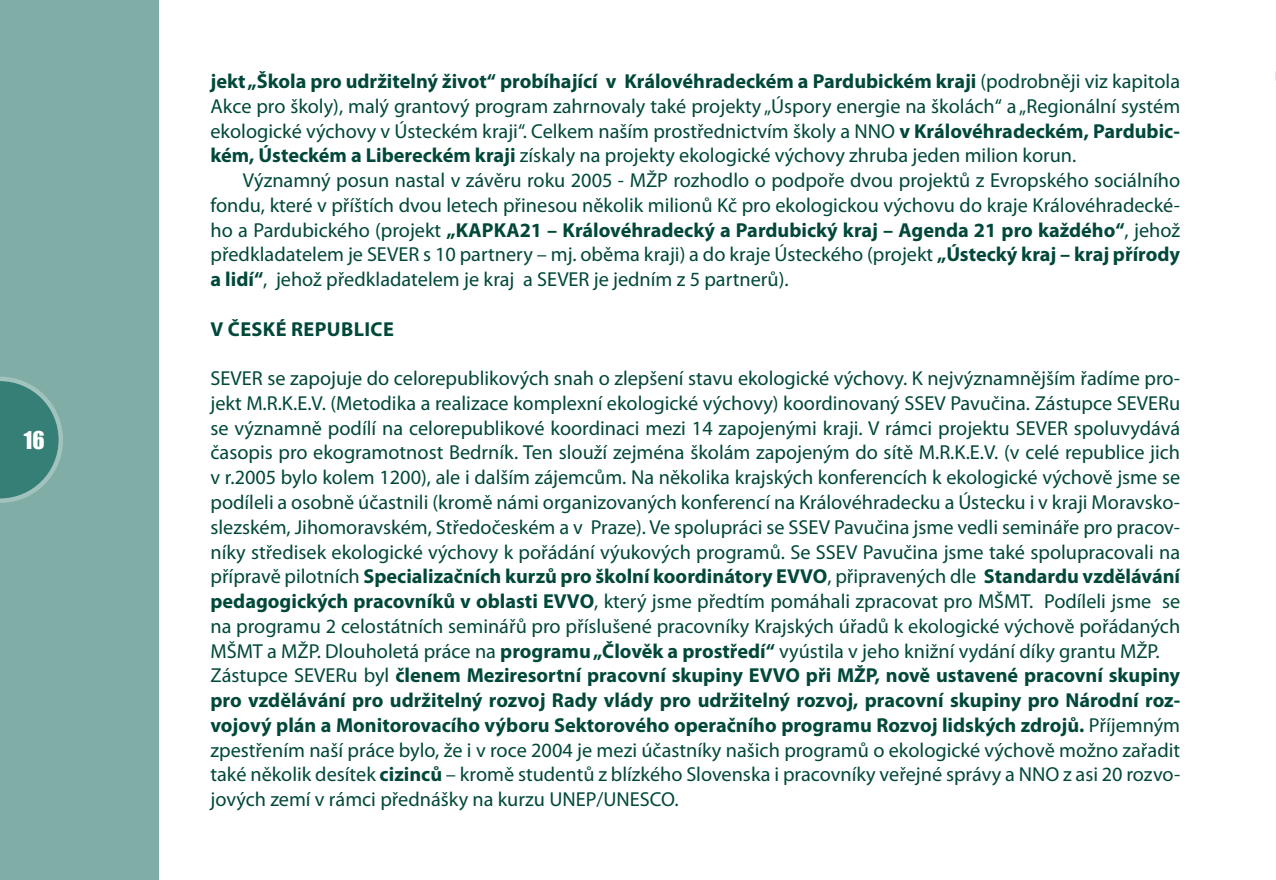
<style>
.page{position:relative;width:1276px;height:880px;background:#fff}
.page>*{position:absolute;margin:0;border:0;box-sizing:border-box;transform-origin:0 0}
.t1{font:22.5px "Impact";color:#fff}
.t2{font:20.25px/24.8px "Myriad Pro";color:#00483a;text-align:justify}
.t3{font:700 20.25px "Myriad Pro";letter-spacing:.02em;color:#00483a}
.s1{font-weight:700}
</style>
<div class="page">
<div style="left:0;top:0;width:158px;height:880px;background:#81ada7"></div>
<svg style="left:0;top:377px;width:63px;height:126px"></svg>
<p class="t1" style="left:24px;top:426px;width:22px">16</p>
<p class="t2" style="left:210px;top:71px;width:971px"><span class="s1">jekt „Škola pro udržitelný život“ probíhající v Královéhradeckém a Pardubickém kraji</span> (podrobněji viz kapitola Akce pro školy), malý grantový program zahrnovaly také projekty „Úspory energie na školách“ a „Regionální systém ekologické výchovy v Ústeckém kraji“. Celkem naším prostřednictvím školy a NNO <span class="s1">v Královéhradeckém, Pardubic&shy;kém, Ústeckém a Libereckém kraji</span> získaly na projekty ekologické výchovy zhruba jeden milion korun.</p>
<p class="t2" style="left:210px;top:170px;width:971px;text-indent:32px">Významný posun nastal v závěru roku 2005 - MŽP rozhodlo o podpoře dvou projektů z Evropského sociálního fondu, které v příštích dvou letech přinesou několik milionů Kč pro ekologickou výchovu do kraje Královéhradecké&shy;ho a Pardubického (projekt <span class="s1">„KAPKA21 – Královéhradecký a Pardubický kraj – Agenda 21 pro každého“</span>, jehož předkladatelem je SEVER s 10 partnery – mj. oběma kraji) a do kraje Ústeckého (projekt <span class="s1">„Ústecký kraj – kraj přírody a lidí“</span>, jehož předkladatelem je kraj a SEVER je jedním z 5 partnerů).</p>
<p class="t3" style="left:210px;top:321px;width:185px">V ČESKÉ REPUBLICE</p>
<p class="t2" style="left:210px;top:368px;width:971px;text-align:left">SEVER se zapojuje do celorepublikových snah o zlepšení stavu ekologické výchovy. K nejvýznamnějším řadíme pro&shy;jekt M.R.K.E.V. (Metodika a realizace komplexní ekologické výchovy) koordinovaný SSEV Pavučina. Zástupce SEVERu se významně podílí na celorepublikové koordinaci mezi 14 zapojenými kraji. V rámci projektu SEVER spoluvydává časopis pro ekogramotnost Bedrník. Ten slouží zejména školám zapojeným do sítě M.R.K.E.V. (v celé republice jich v r.2005 bylo kolem 1200), ale i dalším zájemcům. Na několika krajských konferencích k ekologické výchově jsme se podíleli a osobně účastnili (kromě námi organizovaných konferencí na Královéhradecku a Ústecku i v kraji Moravsko&shy;slezském, Jihomoravském, Středočeském a v Praze). Ve spolupráci se SSEV Pavučina jsme vedli semináře pro pracov&shy;níky středisek ekologické výchovy k pořádání výukových programů. Se SSEV Pavučina jsme také spolupracovali na přípravě pilotních <span class="s1">Specializačních kurzů pro školní koordinátory EVVO</span>, připravených dle <span class="s1">Standardu vzdělávání pedagogických pracovníků v oblasti EVVO</span>, který jsme předtím pomáhali zpracovat pro MŠMT. Podíleli jsme se na programu 2 celostátních seminářů pro příslušené pracovníky Krajských úřadů k ekologické výchově pořádaných MŠMT a MŽP. Dlouholetá práce na <span class="s1">programu „Člověk a prostředí“</span> vyústila v jeho knižní vydání díky grantu MŽP.<br>Zástupce SEVERu byl <span class="s1">členem Meziresortní pracovní skupiny EVVO při MŽP, nově ustavené pracovní skupiny pro vzdělávání pro udržitelný rozvoj Rady vlády pro udržitelný rozvoj, pracovní skupiny pro Národní roz&shy;vojový plán a Monitorovacího výboru Sektorového operačního programu Rozvoj lidských zdrojů.</span> Příjemným zpestřením naší práce bylo, že i v roce 2004 je mezi účastníky našich programů o ekologické výchově možno zařadit také několik desítek <span class="s1">cizinců</span> – kromě studentů z blízkého Slovenska i pracovníky veřejné správy a NNO z asi 20 rozvo&shy;jových zemí v rámci přednášky na kurzu UNEP/UNESCO.</p>
</div>
